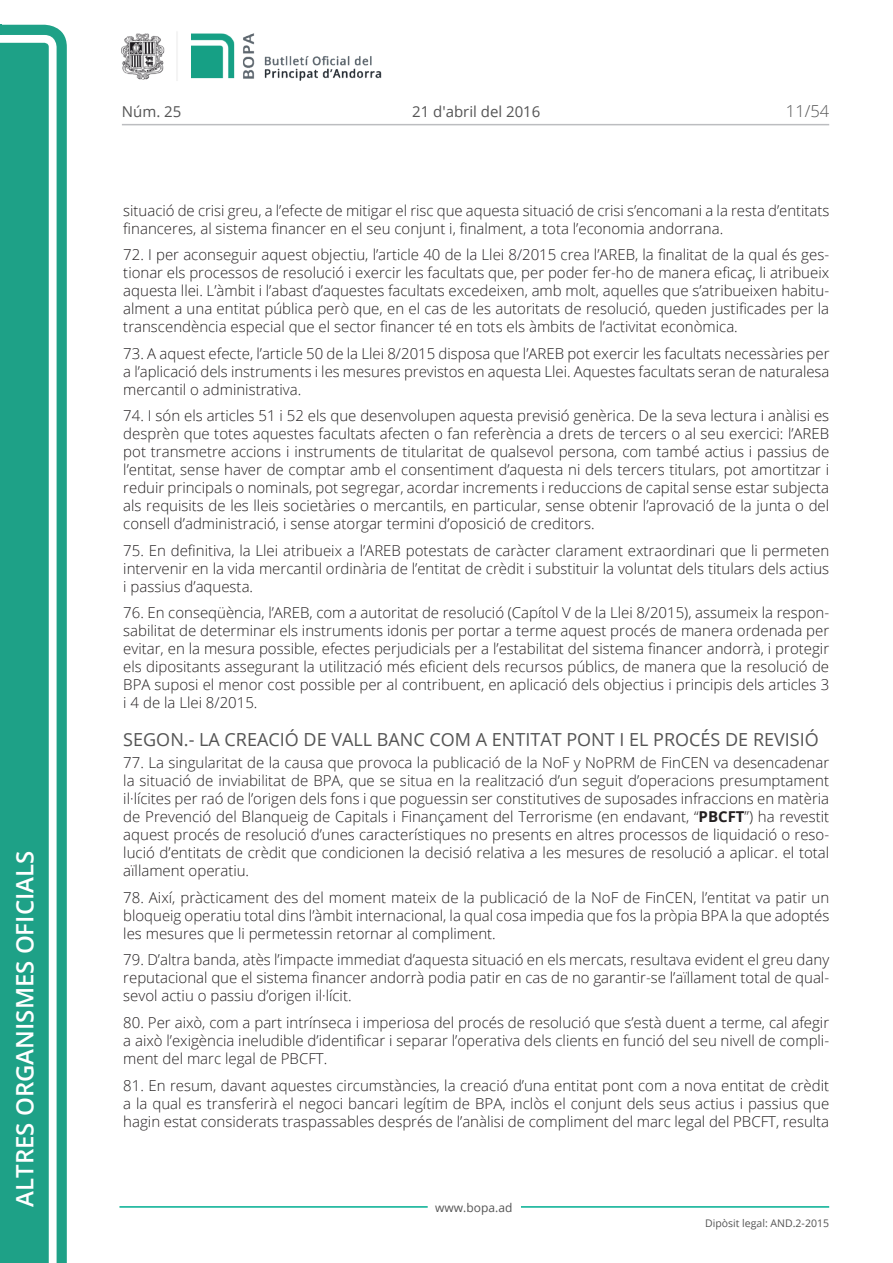
<style>
.page{position:relative;width:893px;height:1263px;background:#fff}
.page>*{position:absolute;margin:0;border:0;box-sizing:border-box;transform-origin:0 0}
.t1{font:600 24px "Open Sans";color:#fff}
.Titol_6{font:18px "Open Sans";color:#545454}
.t2{font:300 16.5px "Open Sans";color:#545454}
.Body_text{font:300 15px/18px "Open Sans";color:#231f20;text-align:justify}
.t3{font:15px "Open Sans";color:#545454}
.t4{font:12px "Open Sans";color:#545454}
.t5{font:10.5px "Open Sans";color:#545454}
.s1{font-weight:700}
</style>
<div class="page">
<svg style="left:0;top:25px;width:67px;height:1238px;fill:#1ea187"></svg>
<div style="left:0;top:43px;width:49px;height:1220px;background:#1ea187"></div>
<img style="left:122px;top:32px;width:260px;height:49px">
<hr style="left:119px;top:1206px;width:309px;height:2px;background:#00ae91">
<hr style="left:521px;top:1206px;width:308px;height:2px;background:#00ae91">
<hr style="left:122px;top:124px;width:707px;height:1px;background:#bcbdc0">
<h1 class="t1" style="left:8px;top:1207px;width:358px;rotate:-90deg">Altres organismes oficials</h1>
<p class="t3" style="left:122px;top:102px;width:61px">Núm. 25</p>
<p class="t3" style="left:412px;top:102px;width:130px">21 d'abril del 2016</p>
<p class="t2" style="left:786px;top:100px;width:45px">11/54</p>
<p class="Body_text" style="left:123px;top:201px;width:708px">situació de crisi greu, a l’efecte de mitigar el risc que aquesta situació de crisi s’encomani a la resta d’entitats financeres, al sistema financer en el seu conjunt i, finalment, a tota l’economia andorrana.</p>
<p class="Body_text" style="left:123px;top:245px;width:707px">72. I per aconseguir aquest objectiu, l’article 40 de la Llei 8/2015 crea l’AREB, la finalitat de la qual és ges&shy;tionar els processos de resolució i exercir les facultats que, per poder fer-ho de manera eficaç, li atribueix aquesta llei. L’àmbit i l’abast d’aquestes facultats excedeixen, amb molt, aquelles que s’atribueixen habitu&shy;alment a una entitat pública però que, en el cas de les autoritats de resolució, queden justificades per la transcendència especial que el sector financer té en tots els àmbits de l’activitat econòmica.</p>
<p class="Body_text" style="left:123px;top:344px;width:708px">73. A aquest efecte, l’article 50 de la Llei 8/2015 disposa que l’AREB pot exercir les facultats necessàries per a l’aplicació dels instruments i les mesures previstos en aquesta Llei. Aquestes facultats seran de naturalesa mercantil o administrativa.</p>
<p class="Body_text" style="left:123px;top:406px;width:707px">74. I són els articles 51 i 52 els que desenvolupen aquesta previsió genèrica. De la seva lectura i anàlisi es desprèn que totes aquestes facultats afecten o fan referència a drets de tercers o al seu exercici: l’AREB pot transmetre accions i instruments de titularitat de qualsevol persona, com també actius i passius de l’entitat, sense haver de comptar amb el consentiment d’aquesta ni dels tercers titulars, pot amortitzar i reduir principals o nominals, pot segregar, acordar increments i reduccions de capital sense estar subjecta als requisits de les lleis societàries o mercantils, en particular, sense obtenir l’aprovació de la junta o del consell d’administració, i sense atorgar termini d’oposició de creditors.</p>
<p class="Body_text" style="left:123px;top:541px;width:707px">75. En definitiva, la Llei atribueix a l’AREB potestats de caràcter clarament extraordinari que li permeten intervenir en la vida mercantil ordinària de l’entitat de crèdit i substituir la voluntat dels titulars dels actius i passius d’aquesta.</p>
<p class="Body_text" style="left:123px;top:603px;width:707px">76. En conseqüència, l’AREB, com a autoritat de resolució (Capítol V de la Llei 8/2015), assumeix la respon&shy;sabilitat de determinar els instruments idonis per portar a terme aquest procés de manera ordenada per evitar, en la mesura possible, efectes perjudicials per a l’estabilitat del sistema financer andorrà, i protegir els dipositants assegurant la utilització més eficient dels recursos públics, de manera que la resolució de BPA suposi el menor cost possible per al contribuent, en aplicació dels objectius i principis dels articles 3 i 4 de la Llei 8/2015.</p>
<p class="Titol_6" style="left:123px;top:727px;width:697px">SEGON.- LA CREACIÓ DE VALL BANC COM A ENTITAT PONT I EL PROCÉS DE REVISIÓ</p>
<p class="Body_text" style="left:123px;top:754px;width:707px">77. La singularitat de la causa que provoca la publicació de la NoF y NoPRM de FinCEN va desencadenar la situació de inviabilitat de BPA, que se situa en la realització d’un seguit d’operacions presumptament il·lícites per raó de l’origen dels fons i que poguessin ser constitutives de suposades infraccions en matèria de Prevenció del Blanqueig de Capitals i Finançament del Terrorisme (en endavant, “<span class="s1">PBCFT</span>”) ha revestit aquest procés de resolució d’unes característiques no presents en altres processos de liquidació o reso&shy;lució d’entitats de crèdit que condicionen la decisió relativa a les mesures de resolució a aplicar. el total aïllament operatiu.</p>
<p class="Body_text" style="left:123px;top:888px;width:708px">78. Així, pràcticament des del moment mateix de la publicació de la NoF de FinCEN, l’entitat va patir un bloqueig operatiu total dins l’àmbit internacional, la qual cosa impedia que fos la pròpia BPA la que adoptés les mesures que li permetessin retornar al compliment.</p>
<p class="Body_text" style="left:123px;top:951px;width:707px">79. D’altra banda, atès l’impacte immediat d’aquesta situació en els mercats, resultava evident el greu dany reputacional que el sistema financer andorrà podia patir en cas de no garantir-se l’aïllament total de qual&shy;sevol actiu o passiu d’origen il·lícit.</p>
<p class="Body_text" style="left:123px;top:1013px;width:707px">80. Per això, com a part intrínseca i imperiosa del procés de resolució que s’està duent a terme, cal afegir a això l’exigència ineludible d’identificar i separar l’operativa dels clients en funció del seu nivell de compli&shy;ment del marc legal de PBCFT.</p>
<p class="Body_text" style="left:123px;top:1076px;width:707px">81. En resum, davant aquestes circumstàncies, la creació d’una entitat pont com a nova entitat de crèdit a la qual es transferirà el negoci bancari legítim de BPA, inclòs el conjunt dels seus actius i passius que hagin estat considerats traspassables després de l’anàlisi de compliment del marc legal del PBCFT, resulta</p>
<p class="t4" style="left:435px;top:1199px;width:79px">www.bopa.ad</p>
<p class="t5" style="left:705px;top:1216px;width:125px">Dipòsit legal: AND.2-2015</p>
</div>
